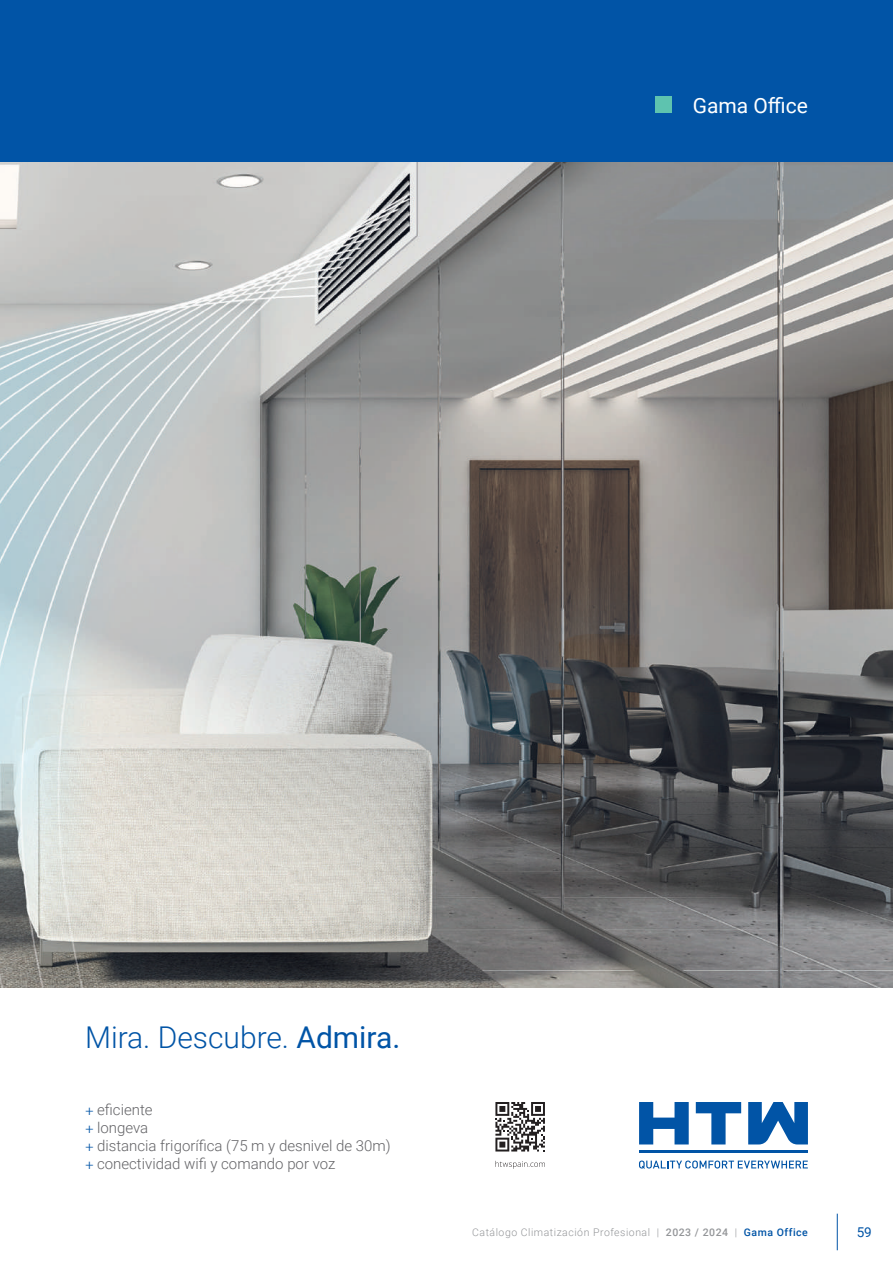
<style>
.page{position:relative;width:893px;height:1263px;background:#fff}
.page>*{position:absolute;margin:0;border:0;box-sizing:border-box;transform-origin:0 0}
.t1{font:300 30px "Roboto";color:#0154a6}
.t2{font:21px "Roboto";color:#fff}
.t3{font:300 15px/18px "Roboto";color:#636366}
.t4{font:13.5px "Roboto";color:#0154a6}
.t5{font:300 10.5px "Roboto";letter-spacing:.05em;color:#939598}
.s1{font-weight:400}
.s2{font-family:"Minion Pro";font-weight:400;color:#0154a6}
.s3{font-weight:500}
.s4{font-weight:500;color:#0154a6}
</style>
<div class="page">
<hr style="left:837px;top:1214px;width:1px;height:36px;background:#0154a6">
<div style="left:0;top:0;width:893px;height:162px;background:#0154a6"></div>
<img style="left:0;top:162px;width:893px;height:825px">
<svg style="left:495px;top:1161px;width:50px;height:8px"></svg>
<svg style="left:495px;top:1102px;width:50px;height:49px"></svg>
<svg style="left:696px;top:1102px;width:45px;height:42px"></svg>
<svg style="left:639px;top:1102px;width:50px;height:42px"></svg>
<svg style="left:748px;top:1102px;width:60px;height:42px"></svg>
<hr style="left:639px;top:1150px;width:169px;height:3px;background:#0154a6">
<svg style="left:639px;top:1160px;width:169px;height:9px"></svg>
<div style="left:655px;top:96px;width:17px;height:17px;background:#5ec3af"></div>
<h2 class="t2" style="left:693px;top:91px;width:117px">Gama Office</h2>
<h1 class="t1" style="left:85px;top:1016px;width:317px">Mira. Descubre. <span class="s1">Admira.</span></h1>
<p class="t3" style="left:85px;top:1100px;width:307px"><span class="s2">+</span> eficiente<br><span class="s2">+</span> longeva<br><span class="s2">+</span> distancia frigorífica (75 m y desnivel de 30m) <span class="s2">+</span> conectividad wifi y comando por voz</p>
<p class="t5" style="left:472px;top:1225px;width:337px">Catálogo Climatización Profesional | <span class="s3">2023 / 2024</span> | <span class="s4">Gama Office</span></p>
<p class="t4" style="left:857px;top:1223px;width:17px">59</p>
</div>
